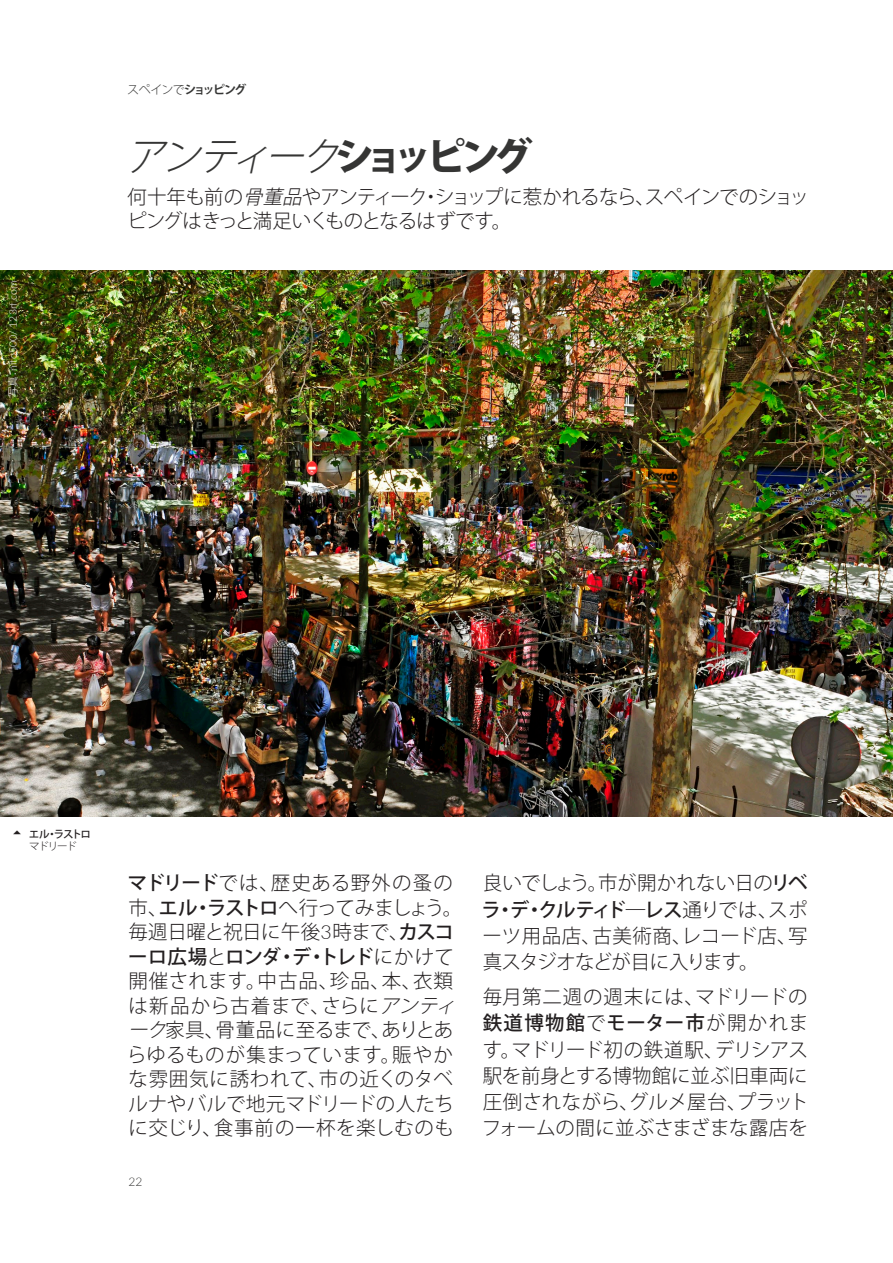
<style>
.page{position:relative;width:893px;height:1263px;background:#fff}
.page>*{position:absolute;margin:0;border:0;box-sizing:border-box;transform-origin:0 0}
.t1{font:italic 300 39px "Koz Go Pro";color:#353534}
.Body{font:300 19.5px/24.5px "Koz Go Pro";letter-spacing:.02em;color:#231f20}
.Body-2{font:300 19.5px/26.2px "Koz Go Pro";color:#231f20;text-align:justify}
.Body-3{font:300 19.5px/24px "Koz Go Pro";letter-spacing:-.05em;color:#231f20}
.t2{font:700 12px "Koz Go Pro";letter-spacing:-.14em;color:#353534}
.t3{font:300 12px "Lato";color:#353534}
.PIE_ARRIBA{font:300 10.5px "Lato";color:#fff}
.t4{font:500 10.5px "Koz Go Pro";letter-spacing:-.13em;color:#231f20}
.SUBPIE_ARRIBA{font:300 10.5px "Koz Go Pro";letter-spacing:-.115em;color:#231f20}
.s1{font-family:"Koz Go Pro"}
.s2{font-weight:300}
.s3{font-weight:800;font-style:normal}
.s4{font-style:italic}
.s5{font-weight:500}
.s6{font-family:"Lato"}
</style>
<div class="page">
<img style="left:0;top:270px;width:893px;height:546px">
<p class="PIE_ARRIBA" style="left:6px;top:397px;width:118px;rotate:-90deg"><span class="s1">写真：</span>nito500/ 123rf.com</p>
<p class="t2" style="left:127px;top:82px;width:121px"><span class="s2">スペインで</span>ショッピング</p>
<h1 class="t1" style="left:126px;top:132px;width:408px">アンティーク<span class="s3">ショッピング</span></h1>
<p class="Body-3" style="left:127px;top:185px;width:683px">何十年も前の<span class="s4">骨董品</span>やアンティーク・ショップに惹かれるなら、スペインでのショッピングはきっと満足いくものとなるはずです。</p>
<p class="t4" style="left:29px;top:827px;width:64px">エル・ラストロ</p>
<p class="SUBPIE_ARRIBA" style="left:29px;top:839px;width:49px">マドリード</p>
<p class="Body" style="left:127px;top:871px;width:337px"><span class="s5">マドリード</span>では、歴史ある野外の蚤の市、<span class="s5">エル・ラストロ</span>へ行ってみましょう。毎週日曜と祝日に午後<span class="s6">3</span>時まで、<span class="s5">カスコーロ広場</span>と<span class="s5">ロンダ・デ・トレド</span>にかけて開催されます。中古品、珍品、本、衣類は新品から古着まで、さらに<span class="s4">アンティーク</span>家具、骨董品に至るまで、ありとあらゆるものが集まっています。賑やかな雰囲気に誘われて、市の近くのタベルナやバルで地元マドリードの人たちに交じり、食事前の一杯を楽しむのも</p>
<p class="Body-2" style="left:481px;top:870px;width:328px">良いでしょう。市が開かれない日の<span class="s5">リベラ・デ・クルティド―レス</span>通りでは、スポーツ用品店、古美術商、レコード店、写真スタジオなどが目に入ります。</p>
<p class="Body-2" style="left:482px;top:984px;width:328px">毎月第二週の週末には、マドリードの<span class="s5">鉄道博物館</span>で<span class="s5">モーター市</span>が開かれます。マドリード初の鉄道駅、デリシアス駅を前身とする博物館に並ぶ旧車両に圧倒されながら、グルメ屋台、プラットフォームの間に並ぶさまざまな露店を</p>
<p class="t3" style="left:128px;top:1173px;width:15px">22</p>
</div>
